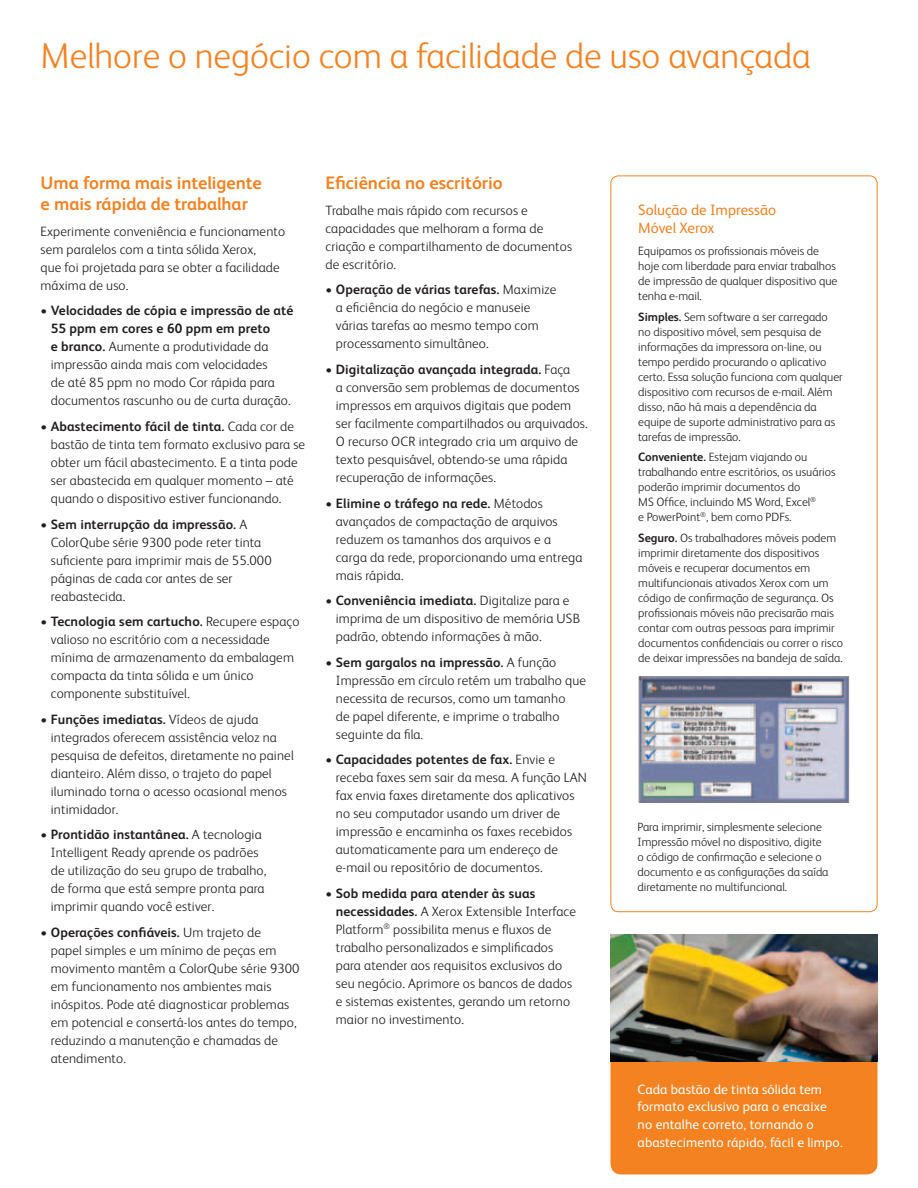
<style>
.page{position:relative;width:918px;height:1188px;background:#fff}
.page>*{position:absolute;margin:0;border:0;box-sizing:border-box;transform-origin:0 0}
.t1{font:300 36px "Xerox Sans";color:#f58220}
.t2{font:700 18px/21px "Xerox Sans";color:#f58220}
.t3{font:15px/18px "Xerox Sans";color:#f58220}
.t4{font:300 13.5px/18px "Xerox Sans";letter-spacing:.01em;color:#231f20}
.t5{font:13.5px/18px "Xerox Sans";letter-spacing:.01em;color:#fff}
.t6{font:300 12px/15px "Xerox Sans";color:#231f20}
.s1{font-weight:700}
</style>
<div class="page">
<div style="left:611px;top:176px;width:267px;height:736px;border:1px solid #f58220;border-radius:8px"></div>
<div style="left:611px;top:1045px;width:267px;height:129px;background:#f58220;border-radius:11px"></div>
<img style="left:610px;top:934px;width:268px;height:128px">
<img style="left:641px;top:678px;width:206px;height:123px">
<div style="left:639px;top:676px;width:210px;height:127px;border:1px solid #919396"></div>
<h1 class="t1" style="left:40px;top:32px;width:772px">Melhore o negócio com a facilidade de uso avançada</h1>
<h2 class="t2" style="left:40px;top:172px;width:223px">Uma forma mais inteligente e mais rápida de trabalhar</h2>
<p class="t4" style="left:40px;top:222px;width:246px">Experimente conveniência e funcionamento sem paralelos com a tinta sólida Xerox,<br>que foi projetada para se obter a facilidade máxima de uso.</p>
<p class="t4" style="left:51px;top:301px;width:244px;text-indent:-10px"><span class="s1">• Velocidades de cópia e impressão de até 55 ppm em cores e 60 ppm em preto<br>e branco.</span> Aumente a produtividade da impressão ainda mais com velocidades<br>de até 85 ppm no modo Cor rápida para documentos rascunho ou de curta duração.</p>
<p class="t4" style="left:51px;top:417px;width:256px;text-indent:-10px"><span class="s1">• Abastecimento fácil de tinta.</span> Cada cor de bastão de tinta tem formato exclusivo para se obter um fácil abastecimento. E a tinta pode ser abastecida em qualquer momento – até quando o dispositivo estiver funcionando.</p>
<p class="t4" style="left:51px;top:514px;width:222px;text-indent:-10px"><span class="s1">• Sem interrupção da impressão.</span> A<br>ColorQube série 9300 pode reter tinta suficiente para imprimir mais de 55.000 páginas de cada cor antes de ser reabastecida.</p>
<p class="t4" style="left:51px;top:612px;width:250px;text-indent:-10px"><span class="s1">• Tecnologia sem cartucho.</span> Recupere espaço valioso no escritório com a necessidade mínima de armazenamento da embalagem compacta da tinta sólida e um único componente substituível.</p>
<p class="t4" style="left:51px;top:709px;width:244px;text-indent:-10px"><span class="s1">• Funções imediatas.</span> Vídeos de ajuda integrados oferecem assistência veloz na pesquisa de defeitos, diretamente no painel dianteiro. Além disso, o trajeto do papel iluminado torna o acesso ocasional menos intimidador.</p>
<p class="t4" style="left:51px;top:825px;width:217px;text-indent:-10px"><span class="s1">• Prontidão instantânea.</span> A tecnologia Intelligent Ready aprende os padrões de utilização do seu grupo de trabalho, de forma que está sempre pronta para imprimir quando você estiver.</p>
<p class="t4" style="left:51px;top:922px;width:250px;text-indent:-10px"><span class="s1">• Operações confiáveis.</span> Um trajeto de<br>papel simples e um mínimo de peças em movimento mantêm a ColorQube série 9300 em funcionamento nos ambientes mais inóspitos. Pode até diagnosticar problemas em potencial e consertá-los antes do tempo, reduzindo a manutenção e chamadas de atendimento.</p>
<h2 class="t2" style="left:326px;top:172px;width:179px">Eficiência no escritório</h2>
<p class="t4" style="left:326px;top:201px;width:248px">Trabalhe mais rápido com recursos e capacidades que melhoram a forma de criação e compartilhamento de documentos de escritório.</p>
<p class="t4" style="left:336px;top:280px;width:222px;text-indent:-10px"><span class="s1">• Operação de várias tarefas.</span> Maximize a eficiência do negócio e manuseie várias tarefas ao mesmo tempo com processamento simultâneo.</p>
<p class="t4" style="left:336px;top:360px;width:253px;text-indent:-10px"><span class="s1">• Digitalização avançada integrada.</span> Faça<br>a conversão sem problemas de documentos impressos em arquivos digitais que podem ser facilmente compartilhados ou arquivados.<br>O recurso OCR integrado cria um arquivo de texto pesquisável, obtendo-se uma rápida recuperação de informações.</p>
<p class="t4" style="left:336px;top:493px;width:248px;text-indent:-10px"><span class="s1">• Elimine o tráfego na rede.</span> Métodos avançados de compactação de arquivos reduzem os tamanhos dos arquivos e a carga da rede, proporcionando uma entrega mais rápida.</p>
<p class="t4" style="left:336px;top:591px;width:246px;text-indent:-10px"><span class="s1">• Conveniência imediata.</span> Digitalize para e imprima de um dispositivo de memória USB padrão, obtendo informações à mão.</p>
<p class="t4" style="left:336px;top:652px;width:252px;text-indent:-10px"><span class="s1">• Sem gargalos na impressão.</span> A função Impressão em círculo retém um trabalho que necessita de recursos, como um tamanho<br>de papel diferente, e imprime o trabalho seguinte da fila.</p>
<p class="t4" style="left:336px;top:750px;width:252px;text-indent:-10px"><span class="s1">• Capacidades potentes de fax.</span> Envie e receba faxes sem sair da mesa. A função LAN fax envia faxes diretamente dos aplicativos no seu computador usando um driver de impressão e encaminha os faxes recebidos automaticamente para um endereço de e-mail ou repositório de documentos.</p>
<p class="t4" style="left:336px;top:883px;width:242px;text-indent:-10px"><span class="s1">• Sob medida para atender às suas necessidades.</span> A Xerox Extensible Interface Platform<sup>®</sup> possibilita menus e fluxos de trabalho personalizados e simplificados para atender aos requisitos exclusivos do seu negócio. Aprimore os bancos de dados e sistemas existentes, gerando um retorno maior no investimento.</p>
<p class="t3" style="left:638px;top:200px;width:139px">Solução de Impressão<br>Móvel Xerox</p>
<p class="t6" style="left:638px;top:243px;width:201px">Equipamos os profissionais móveis de hoje com liberdade para enviar trabalhos de impressão de qualquer dispositivo que tenha e-mail.</p>
<p class="t6" style="left:638px;top:309px;width:206px"><span class="s1">Simples.</span> Sem software a ser carregado no dispositivo móvel, sem pesquisa de informações da impressora on-line, ou tempo perdido procurando o aplicativo certo. Essa solução funciona com qualquer dispositivo com recursos de e-mail. Além disso, não há mais a dependência da equipe de suporte administrativo para as tarefas de impressão.</p>
<p class="t6" style="left:638px;top:449px;width:199px"><span class="s1">Conveniente.</span> Estejam viajando ou trabalhando entre escritórios, os usuários poderão imprimir documentos do<br>MS Office, incluindo MS Word, Excel<sup>®<br></sup>e PowerPoint<sup>®</sup>, bem como PDFs.</p>
<p class="t6" style="left:638px;top:529px;width:206px"><span class="s1">Seguro.</span> Os trabalhadores móveis podem imprimir diretamente dos dispositivos móveis e recuperar documentos em multifuncionais ativados Xerox com um código de confirmação de segurança. Os profissionais móveis não precisarão mais contar com outras pessoas para imprimir documentos confidenciais ou correr o risco de deixar impressões na bandeja de saída.</p>
<p class="t6" style="left:638px;top:819px;width:193px">Para imprimir, simplesmente selecione Impressão móvel no dispositivo, digite o código de confirmação e selecione o documento e as configurações da saída diretamente no multifuncional.</p>
<p class="t5" style="left:638px;top:1079px;width:207px">Cada bastão de tinta sólida tem formato exclusivo para o encaixe no entalhe correto, tornando o abastecimento rápido, fácil e limpo.</p>
</div>
